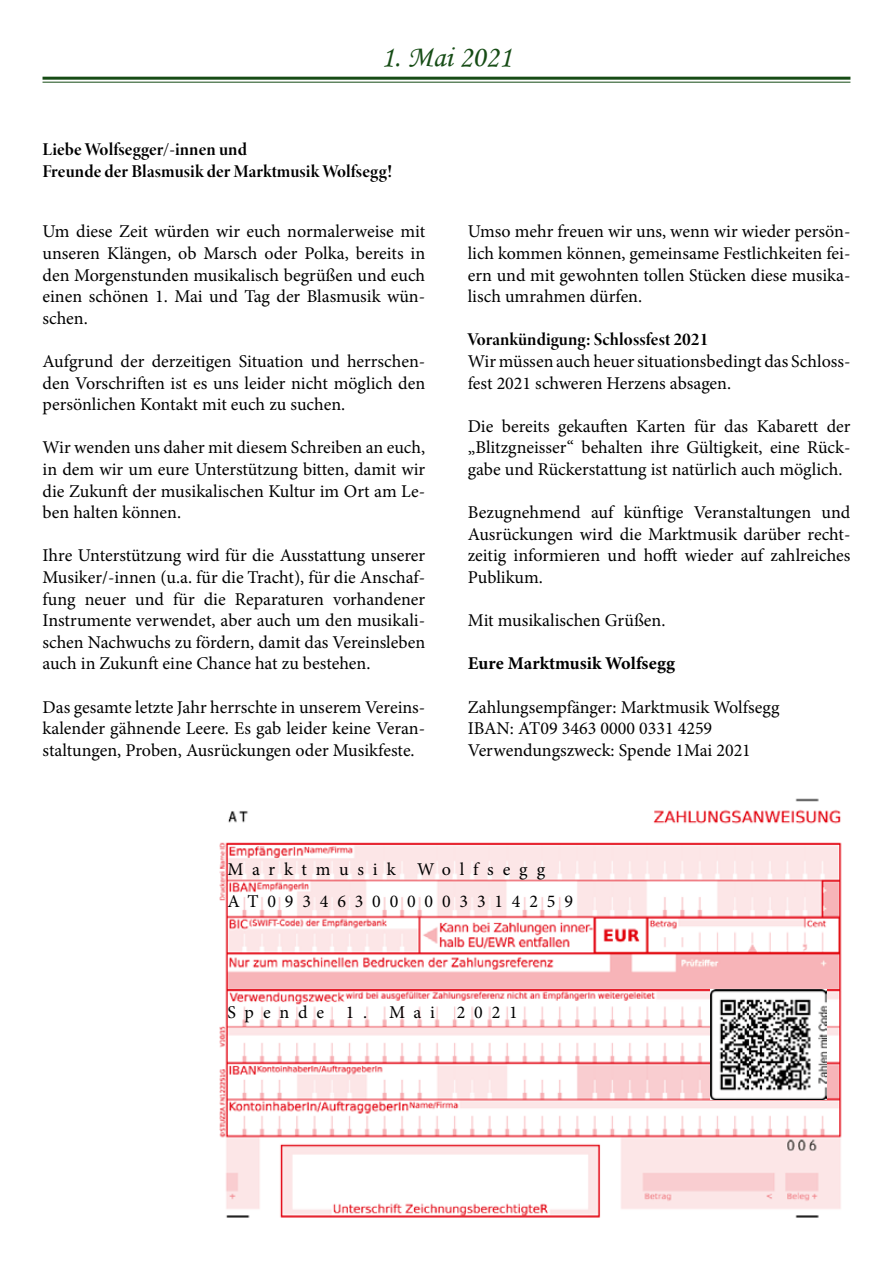
<style>
.page{position:relative;width:893px;height:1263px;background:#fff}
.page>*{position:absolute;margin:0;border:0;box-sizing:border-box;transform-origin:0 0}
.t1{font:30px "Monotype Corsiva";color:#164c15}
.t2{font:18px/21.6px "Minion Pro";color:#000;text-align:justify}
.t3{font:18px/21.6px "Minion Variable Concept";letter-spacing:-.01em;color:#000}
.t4{font:18px "Minion Pro";letter-spacing:.49em;color:#000}
.t5{font:18px "Minion Variable Concept";letter-spacing:.025em;color:#000}
</style>
<div class="page">
<hr style="left:43px;top:77px;width:807px;height:3px;background:#164c15">
<hr style="left:43px;top:82px;width:807px;height:1px;background:#164c15">
<img style="left:219px;top:798px;width:623px;height:420px">
<img style="left:710px;top:990px;width:116px;height:110px">
<h1 class="t1" style="left:381px;top:39px;width:132px">1. Mai 2021</h1>
<p class="t3" style="left:43px;top:139px;width:351px">Liebe Wolfsegger/-innen und<br>Freunde der Blasmusik der Marktmusik Wolfsegg!</p>
<p class="t2" style="left:43px;top:221px;width:384px">Um diese Zeit würden wir euch normalerweise mit unseren Klängen, ob Marsch oder Polka, bereits in den Morgenstunden musikalisch begrüßen und euch einen schönen 1. Mai und Tag der Blasmusik wün&shy;schen.</p>
<p class="t2" style="left:43px;top:351px;width:384px">Aufgrund der derzeitigen Situation und herrschen&shy;den Vorschriften ist es uns leider nicht möglich den persönlichen Kontakt mit euch zu suchen.</p>
<p class="t2" style="left:43px;top:437px;width:384px">Wir wenden uns daher mit diesem Schreiben an euch, in dem wir um eure Unterstützung bitten, damit wir die Zukunft der musikalischen Kultur im Ort am Le&shy;ben halten können.</p>
<p class="t2" style="left:43px;top:545px;width:384px">Ihre Unterstützung wird für die Ausstattung unserer Musiker/-innen (u.a. für die Tracht), für die Anschaf&shy;fung neuer und für die Reparaturen vorhandener Instrumente verwendet, aber auch um den musikali&shy;schen Nachwuchs zu fördern, damit das Vereinsleben auch in Zukunft eine Chance hat zu bestehen.</p>
<p class="t2" style="left:43px;top:696px;width:384px">Das gesamte letzte Jahr herrschte in unserem Vereins&shy;kalender gähnende Leere. Es gab leider keine Veran&shy;staltungen, Proben, Ausrückungen oder Musikfeste.</p>
<p class="t2" style="left:468px;top:221px;width:384px">Umso mehr freuen wir uns, wenn wir wieder persön&shy;lich kommen können, gemeinsame Festlichkeiten fei&shy;ern und mit gewohnten tollen Stücken diese musika&shy;lisch umrahmen dürfen.</p>
<p class="t3" style="left:468px;top:329px;width:242px">Vorankündigung: Schlossfest 2021</p>
<p class="t2" style="left:468px;top:351px;width:384px">Wir müssen auch heuer situationsbedingt das Schloss&shy;fest 2021 schweren Herzens absagen.</p>
<p class="t2" style="left:468px;top:415px;width:384px">Die bereits gekauften Karten für das Kabarett der „Blitzgneisser“ behalten ihre Gültigkeit, eine Rück&shy;gabe und Rückerstattung ist natürlich auch möglich.</p>
<p class="t2" style="left:468px;top:502px;width:384px">Bezugnehmend auf künftige Veranstaltungen und Ausrückungen wird die Marktmusik darüber recht&shy;zeitig informieren und hofft wieder auf zahlreiches Publikum.</p>
<p class="t2" style="left:468px;top:610px;width:199px">Mit musikalischen Grüßen.</p>
<p class="t5" style="left:468px;top:651px;width:208px">Eure Marktmusik Wolfsegg</p>
<p class="t2" style="left:468px;top:696px;width:313px;text-align:left">Zahlungsempfänger: Marktmusik Wolfsegg<br>IBAN: AT09 3463 0000 0331 4259<br>Verwendungszweck: Spende 1Mai 2021</p>
<p class="t4" style="left:227px;top:857px;width:319px">Marktmusik Wolfsegg</p>
<p class="t4" style="left:227px;top:889px;width:347px">AT093463000003314259</p>
<p class="t4" style="left:227px;top:1000px;width:292px">Spende 1. Mai 2021</p>
</div>
